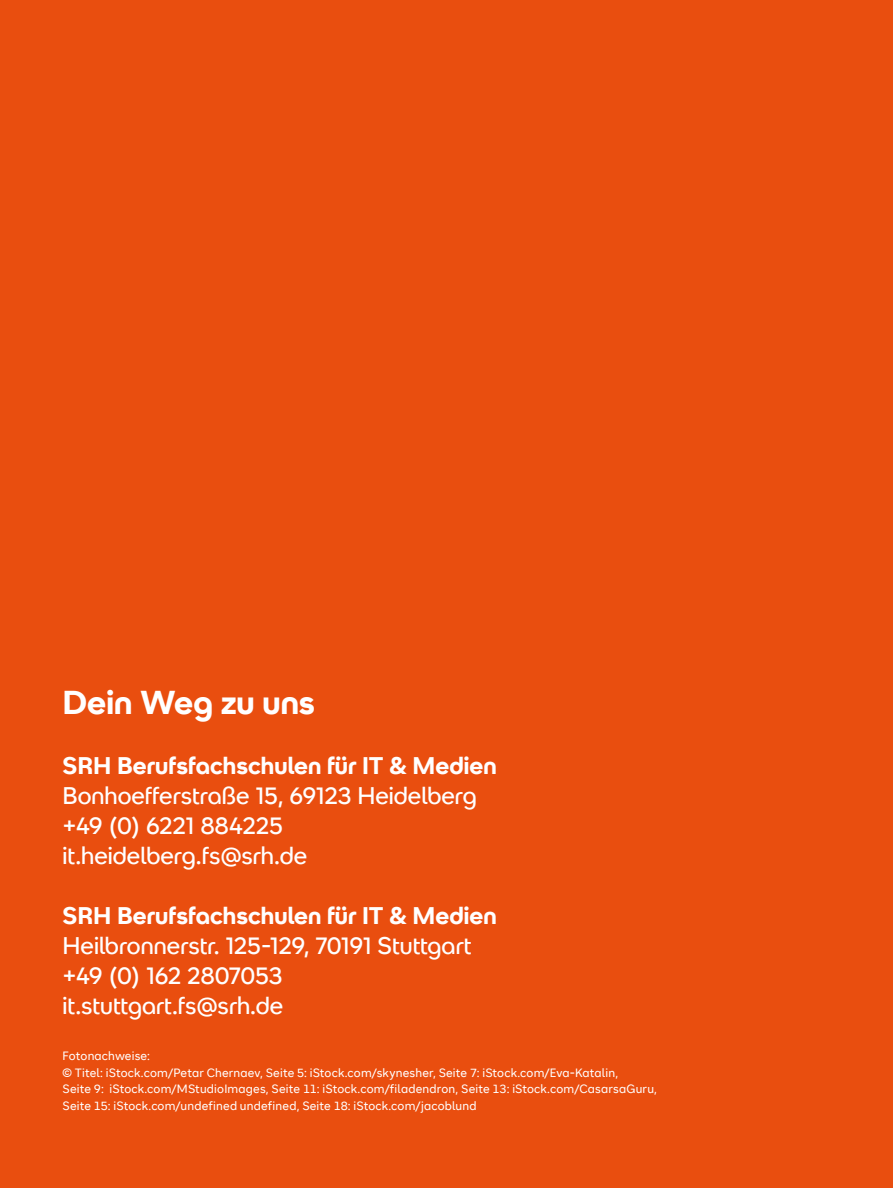
<style>
.page{position:relative;width:893px;height:1188px;background:#e94e0f}
.page>*{position:absolute;margin:0;border:0;box-sizing:border-box;transform-origin:0 0}
.t1{font:700 33px "SRH Headline";color:#fff}
.t2{font:24px/30px "SRH Headline";letter-spacing:-.005em;color:#fff}
.t3{font:700 24px "SRH Headline";color:#fff}
.t4{font:12px/16.5px "SRH Text";letter-spacing:.015em;color:#fff}
</style>
<div class="page">
<h1 class="t1" style="left:63px;top:683px;width:254px">Dein Weg zu uns</h1>
<h2 class="t3" style="left:63px;top:751px;width:436px">SRH Berufsfachschulen für IT &amp; Medien</h2>
<h2 class="t2" style="left:63px;top:781px;width:416px">Bonhoefferstraße 15, 69123 Heidelberg +49 (0) 6221 884225 it.heidelberg.fs@srh.de</h2>
<h2 class="t3" style="left:63px;top:901px;width:436px">SRH Berufsfachschulen für IT &amp; Medien</h2>
<h2 class="t2" style="left:63px;top:931px;width:411px">Heilbronnerstr. 125-129, 70191 Stuttgart +49 (0) 162 2807053 it.stuttgart.fs@srh.de</h2>
<p class="t4" style="left:63px;top:1048px;width:596px">Fotonachweise:<br>© Titel: iStock.com/Petar Chernaev, Seite 5: iStock.com/skynesher, Seite 7: iStock.com/Eva-Katalin,<br>Seite 9: iStock.com/MStudioImages, Seite 11: iStock.com/filadendron, Seite 13: iStock.com/CasarsaGuru, Seite 15: iStock.com/undefined undefined, Seite 18: iStock.com/jacoblund</p>
</div>
